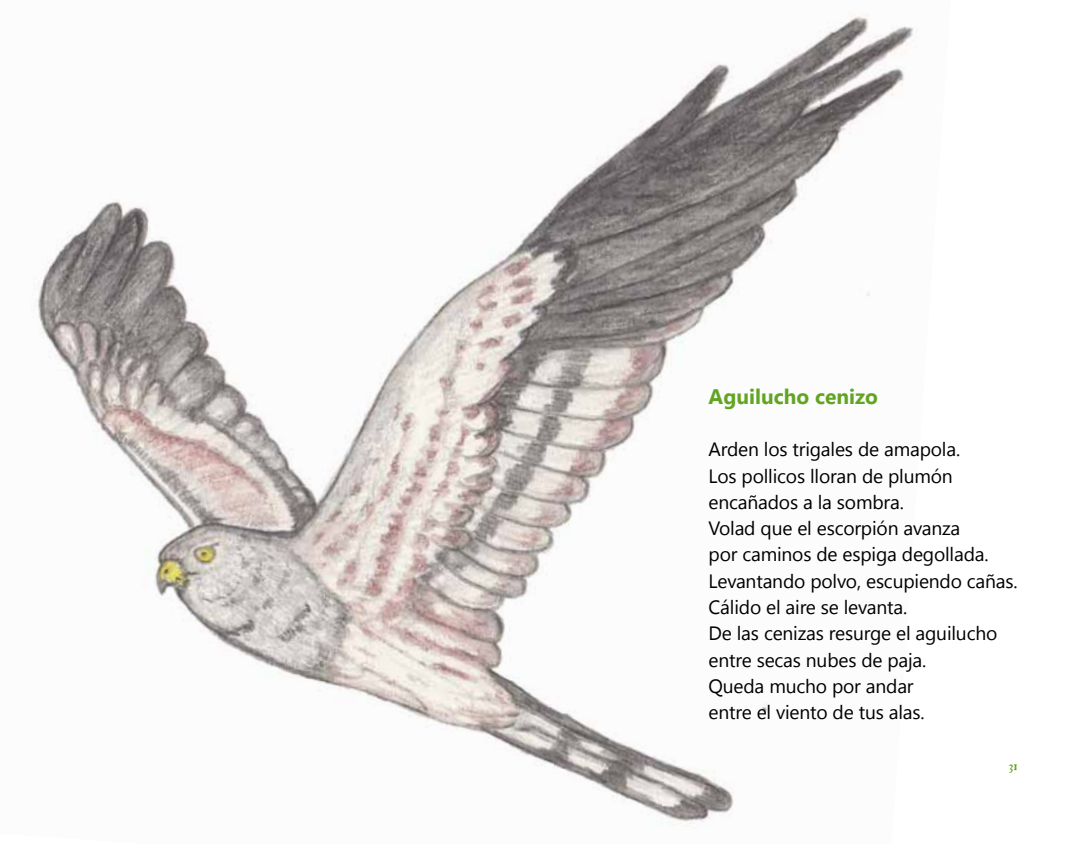
<style>
.page{position:relative;width:1092px;height:844px;background:#fff}
.page>*{position:absolute;margin:0;border:0;box-sizing:border-box;transform-origin:0 0}
.t1{font:700 21px "Segoe UI";color:#62a522}
.t2{font:19.25px/26.2px "Segoe UI";letter-spacing:-.01em;color:#000}
.t3{font:14px "Roman Antique";color:#62a522}
</style>
<div class="page">
<img style="left:34px;top:14px;width:880px;height:813px">
<p class="t1" style="left:708px;top:381px;width:171px">Aguilucho cenizo</p>
<p class="t2" style="left:708px;top:435px;width:310px">Arden los trigales de amapola.<br>Los pollicos lloran de plumón encañados a la sombra.<br>Volad que el escorpión avanza<br>por caminos de espiga degollada.<br>Levantando polvo, escupiendo cañas.<br>Cálido el aire se levanta.<br>De las cenizas resurge el aguilucho entre secas nubes de paja.<br>Queda mucho por andar<br>entre el viento de tus alas.</p>
<p class="t3" style="left:1009px;top:757px;width:9px">31</p>
</div>
